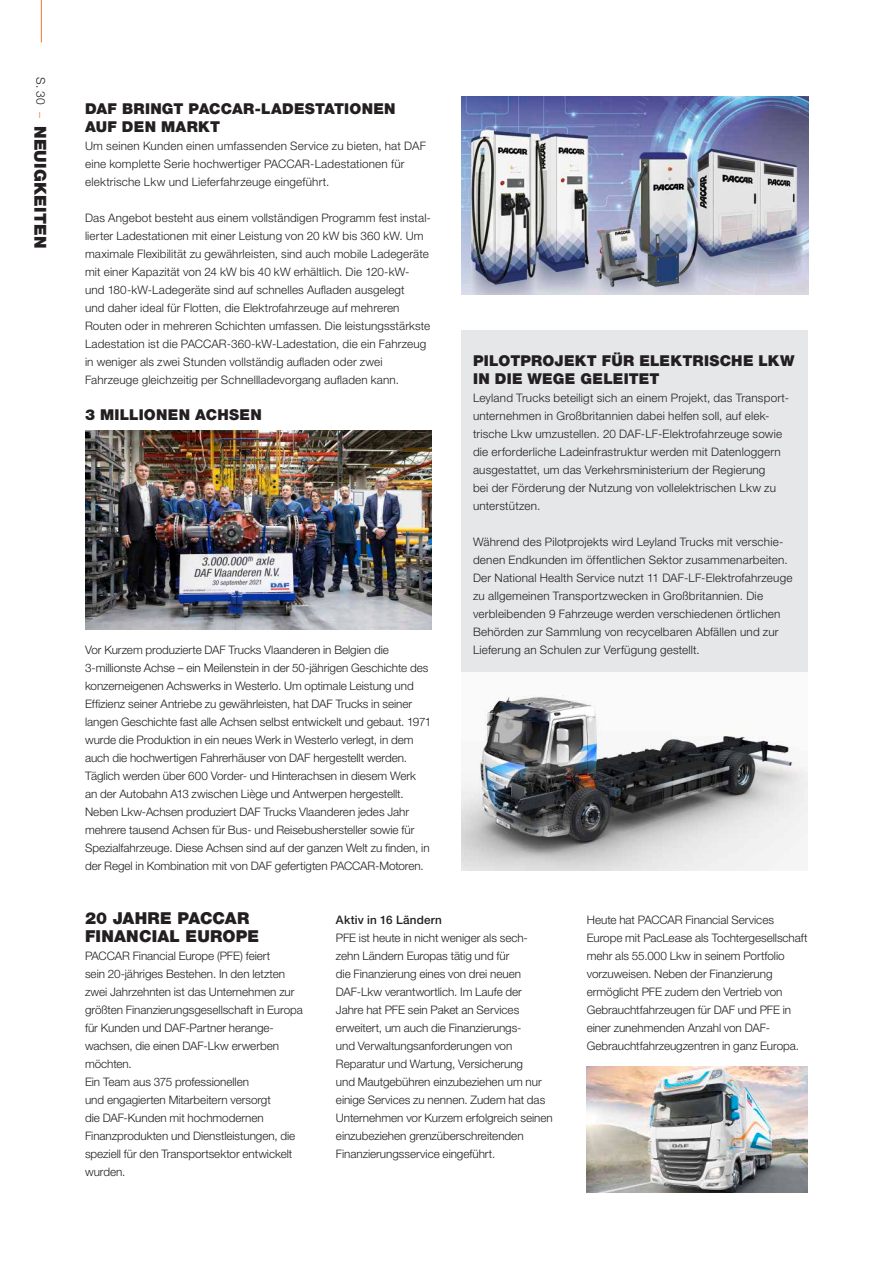
<style>
.page{position:relative;width:893px;height:1263px;background:#fff}
.page>*{position:absolute;margin:0;border:0;box-sizing:border-box;transform-origin:0 0}
.t1{font:900 16.5px/18px "Helvetica Neue LT Pro";letter-spacing:.015em;color:#231f20}
.t2{font:900 15px/18px "Helvetica Neue LT Pro";letter-spacing:.02em;color:#231f20}
.t3{font:300 12px "Helvetica Neue LT Pro";color:#231f20}
.t4{font:300 11.7px/18px "Helvetica Neue LT Pro";color:#231f20}
.t5{font:500 11.7px "Helvetica Neue LT Pro";letter-spacing:.02em;color:#231f20}
.s1{color:#f37932}
</style>
<div class="page">
<div style="left:461px;top:330px;width:347px;height:342px;background:#e6e7e9"></div>
<img style="left:461px;top:695px;width:347px;height:175px">
<hr style="left:41px;top:0;width:1px;height:43px;background:#f37932">
<img style="left:462px;top:96px;width:346px;height:198px">
<img style="left:587px;top:1067px;width:221px;height:126px">
<img style="left:85px;top:431px;width:347px;height:198px">
<p class="t3" style="left:48px;top:77px;width:42px;rotate:90deg">S. 30 <span class="s1">–</span></p>
<h1 class="t1" style="left:49px;top:126px;width:124px;rotate:90deg">NEUIGKEITEN</h1>
<p class="t2" style="left:85px;top:100px;width:312px">DAF BRINGT PACCAR-LADESTATIONEN<br>AUF DEN MARKT</p>
<p class="t4" style="left:85px;top:137px;width:342px">Um seinen Kunden einen umfassenden Service zu bieten, hat DAF eine komplette Serie hochwertiger PACCAR-Ladestationen für elektrische Lkw und Lieferfahrzeuge eingeführt.</p>
<p class="t4" style="left:85px;top:209px;width:347px">Das Angebot besteht aus einem vollständigen Programm fest instal&shy;lierter Ladestationen mit einer Leistung von 20 kW bis 360 kW. Um maximale Flexibilität zu gewährleisten, sind auch mobile Ladegeräte mit einer Kapazität von 24 kW bis 40 kW erhältlich. Die 120-kW&shy;und 180-kW-Ladegeräte sind auf schnelles Aufladen ausgelegt<br>und daher ideal für Flotten, die Elektrofahrzeuge auf mehreren Routen oder in mehreren Schichten umfassen. Die leistungsstärkste Ladestation ist die PACCAR-360-kW-Ladestation, die ein Fahrzeug in weniger als zwei Stunden vollständig aufladen oder zwei Fahrzeuge gleichzeitig per Schnellladevorgang aufladen kann.</p>
<p class="t2" style="left:85px;top:406px;width:178px">3 MILLIONEN ACHSEN</p>
<p class="t4" style="left:85px;top:641px;width:348px">Vor Kurzem produzierte DAF Trucks Vlaanderen in Belgien die 3-millionste Achse – ein Meilenstein in der 50-jährigen Geschichte des konzerneigenen Achswerks in Westerlo. Um optimale Leistung und Effizienz seiner Antriebe zu gewährleisten, hat DAF Trucks in seiner langen Geschichte fast alle Achsen selbst entwickelt und gebaut. 1971 wurde die Produktion in ein neues Werk in Westerlo verlegt, in dem auch die hochwertigen Fahrerhäuser von DAF hergestellt werden.<br>Täglich werden über 600 Vorder- und Hinterachsen in diesem Werk an der Autobahn A13 zwischen Liège und Antwerpen hergestellt.<br>Neben Lkw-Achsen produziert DAF Trucks Vlaanderen jedes Jahr mehrere tausend Achsen für Bus- und Reisebushersteller sowie für Spezialfahrzeuge. Diese Achsen sind auf der ganzen Welt zu finden, in der Regel in Kombination mit von DAF gefertigten PACCAR-Motoren.</p>
<p class="t2" style="left:473px;top:352px;width:323px">PILOTPROJEKT FÜR ELEKTRISCHE LKW<br>IN DIE WEGE GELEITET</p>
<p class="t4" style="left:473px;top:389px;width:316px">Leyland Trucks beteiligt sich an einem Projekt, das Transport&shy;unternehmen in Großbritannien dabei helfen soll, auf elek&shy;trische Lkw umzustellen. 20 DAF-LF-Elektrofahrzeuge sowie die erforderliche Ladeinfrastruktur werden mit Datenloggern ausgestattet, um das Verkehrsministerium der Regierung<br>bei der Förderung der Nutzung von vollelektrischen Lkw zu unterstützen.</p>
<p class="t4" style="left:473px;top:533px;width:321px">Während des Pilotprojekts wird Leyland Trucks mit verschie&shy;denen Endkunden im öffentlichen Sektor zusammenarbeiten.<br>Der National Health Service nutzt 11 DAF-LF-Elektrofahrzeuge zu allgemeinen Transportzwecken in Großbritannien. Die verbleibenden 9 Fahrzeuge werden verschiedenen örtlichen Behörden zur Sammlung von recycelbaren Abfällen und zur Lieferung an Schulen zur Verfügung gestellt.</p>
<h1 class="t1" style="left:85px;top:909px;width:176px">20 JAHRE PACCAR<br>FINANCIAL EUROPE</h1>
<p class="t4" style="left:85px;top:947px;width:219px">PACCAR Financial Europe (PFE) feiert<br>sein 20-jähriges Bestehen. In den letzten zwei Jahrzehnten ist das Unternehmen zur größten Finanzierungsgesellschaft in Europa für Kunden und DAF-Partner herange&shy;wachsen, die einen DAF-Lkw erwerben möchten.<br>Ein Team aus 375 professionellen<br>und engagierten Mitarbeitern versorgt<br>die DAF-Kunden mit hochmodernen Finanzprodukten und Dienstleistungen, die speziell für den Transportsektor entwickelt wurden.</p>
<p class="t5" style="left:336px;top:913px;width:108px">Aktiv in 16 Ländern</p>
<p class="t4" style="left:336px;top:929px;width:218px">PFE ist heute in nicht weniger als sech&shy;zehn Ländern Europas tätig und für<br>die Finanzierung eines von drei neuen DAF-Lkw verantwortlich. Im Laufe der<br>Jahre hat PFE sein Paket an Services erweitert, um auch die Finanzierungs-<br>und Verwaltungsanforderungen von Reparatur und Wartung, Versicherung<br>und Mautgebühren einzubeziehen um nur einige Services zu nennen. Zudem hat das Unternehmen vor Kurzem erfolgreich seinen einzubeziehen grenzüberschreitenden Finanzierungsservice eingeführt.</p>
<p class="t4" style="left:587px;top:911px;width:222px">Heute hat PACCAR Financial Services Europe mit PacLease als Tochtergesellschaft mehr als 55.000 Lkw in seinem Portfolio vorzuweisen. Neben der Finanzierung ermöglicht PFE zudem den Vertrieb von Gebrauchtfahrzeugen für DAF und PFE in einer zunehmenden Anzahl von DAF-Gebrauchtfahrzeugzentren in ganz Europa.</p>
</div>
